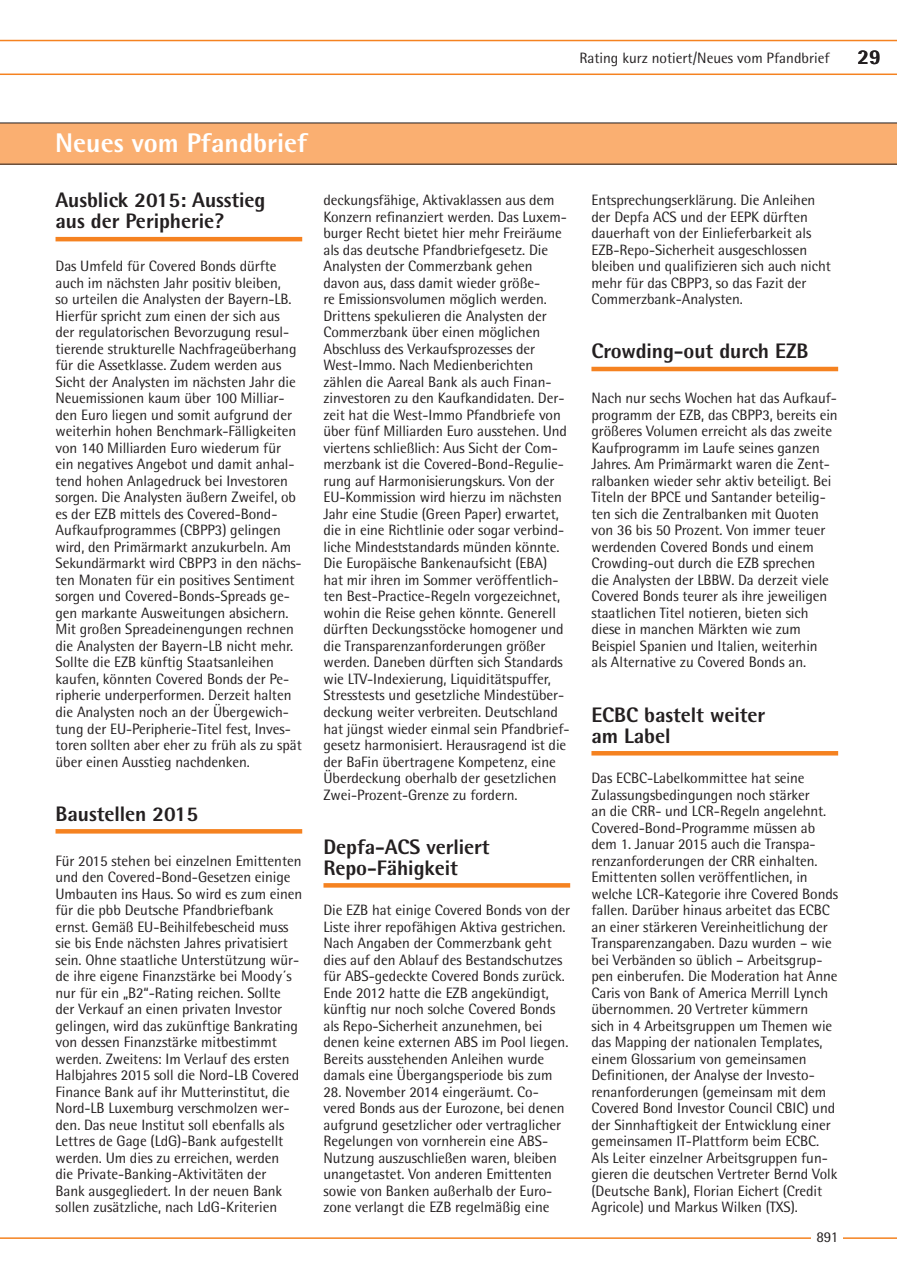
<style>
.page{position:relative;width:897px;height:1276px;background:#fff}
.page>*{position:absolute;margin:0;border:0;box-sizing:border-box;transform-origin:0 0}
.t1{font:800 27px "Rotis Semi Sans";color:#fff}
.t2{font:800 21px/21px "Rotis Semi Sans";letter-spacing:-.005em;color:#231f20}
.t3{font:15px/16.5px "Rotis Semi Sans";letter-spacing:-.005em;color:#231f20}
</style>
<div class="page">
<div style="left:0;top:123px;width:897px;height:41px;background:#faaf71"></div>
<hr style="left:56px;top:237px;width:246px;height:4px;background:#f58220">
<svg style="left:56px;top:829px;width:246px;height:4px"></svg>
<svg style="left:323px;top:883px;width:247px;height:4px"></svg>
<hr style="left:591px;top:367px;width:247px;height:4px;background:#f58220">
<hr style="left:591px;top:751px;width:247px;height:4px;background:#f58220">
<hr style="left:0;top:1237px;width:897px;height:1px;background:#f58220">
<div style="left:811px;top:1223px;width:32px;height:31px;background:#fff"></div>
<svg style="left:0;top:40px;width:897px;height:35px"></svg>
<p class="t3" style="left:579px;top:50px;width:252px">Rating kurz notiert/Neues vom Pfandbrief</p>
<h2 class="t2" style="left:857px;top:46px;width:25px">29</h2>
<h1 class="t1" style="left:55px;top:126px;width:253px">Neues vom Pfandbrief</h1>
<h2 class="t2" style="left:56px;top:189px;width:211px">Ausblick 2015: Ausstieg aus der Peripherie?</h2>
<p class="t3" style="left:56px;top:258px;width:248px">Das Umfeld für Covered Bonds dürfte auch im nächsten Jahr positiv bleiben,<br>so urteilen die Analysten der Bayern-LB.<br>Hierfür spricht zum einen der sich aus der regulatorischen Bevorzugung resul&shy;tierende strukturelle Nachfrageüberhang für die Assetklasse. Zudem werden aus Sicht der Analysten im nächsten Jahr die Neuemissionen kaum über 100 Milliar&shy;den Euro liegen und somit aufgrund der weiterhin hohen Benchmark-Fälligkeiten von 140 Milliarden Euro wiederum für ein negatives Angebot und damit anhal&shy;tend hohen Anlagedruck bei Investoren sorgen. Die Analysten äußern Zweifel, ob es der EZB mittels des Covered-Bond-Aufkaufprogrammes (CBPP3) gelingen wird, den Primärmarkt anzukurbeln. Am Sekundärmarkt wird CBPP3 in den nächs&shy;ten Monaten für ein positives Sentiment sorgen und Covered-Bonds-Spreads ge&shy;gen markante Ausweitungen absichern.<br>Mit großen Spreadeinengungen rechnen die Analysten der Bayern-LB nicht mehr.<br>Sollte die EZB künftig Staatsanleihen kaufen, könnten Covered Bonds der Pe&shy;ripherie underperformen. Derzeit halten die Analysten noch an der Übergewich&shy;tung der EU-Peripherie-Titel fest, Inves&shy;toren sollten aber eher zu früh als zu spät über einen Ausstieg nachdenken.</p>
<h2 class="t2" style="left:56px;top:802px;width:144px">Baustellen 2015</h2>
<p class="t3" style="left:56px;top:852px;width:248px">Für 2015 stehen bei einzelnen Emittenten und den Covered-Bond-Gesetzen einige Umbauten ins Haus. So wird es zum einen für die pbb Deutsche Pfandbriefbank ernst. Gemäß EU-Beihilfebescheid muss sie bis Ende nächsten Jahres privatisiert sein. Ohne staatliche Unterstützung wür&shy;de ihre eigene Finanzstärke bei Moody´s nur für ein „B2“-Rating reichen. Sollte der Verkauf an einen privaten Investor gelingen, wird das zukünftige Bankrating von dessen Finanzstärke mitbestimmt werden. Zweitens: Im Verlauf des ersten Halbjahres 2015 soll die Nord-LB Covered Finance Bank auf ihr Mutterinstitut, die Nord-LB Luxemburg verschmolzen wer&shy;den. Das neue Institut soll ebenfalls als Lettres de Gage (LdG)-Bank aufgestellt werden. Um dies zu erreichen, werden<br>die Private-Banking-Aktivitäten der<br>Bank ausgegliedert. In der neuen Bank sollen zusätzliche, nach LdG-Kriterien</p>
<p class="t3" style="left:323px;top:192px;width:247px">deckungsfähige, Aktivaklassen aus dem Konzern refinanziert werden. Das Luxem&shy;burger Recht bietet hier mehr Freiräume als das deutsche Pfandbriefgesetz. Die Analysten der Commerzbank gehen davon aus, dass damit wieder größe-<br>re Emissionsvolumen möglich werden.<br>Drittens spekulieren die Analysten der Commerzbank über einen möglichen Abschluss des Verkaufsprozesses der West-Immo. Nach Medienberichten zählen die Aareal Bank als auch Finan&shy;zinvestoren zu den Kaufkandidaten. Der&shy;zeit hat die West-Immo Pfandbriefe von über fünf Milliarden Euro ausstehen. Und viertens schließlich: Aus Sicht der Com&shy;merzbank ist die Covered-Bond-Regulie&shy;rung auf Harmonisierungskurs. Von der EU-Kommission wird hierzu im nächsten Jahr eine Studie (Green Paper) erwartet, die in eine Richtlinie oder sogar verbind&shy;liche Mindeststandards münden könnte.<br>Die Europäische Bankenaufsicht (EBA) hat mir ihren im Sommer veröffentlich&shy;ten Best-Practice-Regeln vorgezeichnet, wohin die Reise gehen könnte. Generell dürften Deckungsstöcke homogener und die Transparenzanforderungen größer werden. Daneben dürften sich Standards wie LTV-Indexierung, Liquiditätspuffer, Stresstests und gesetzliche Mindestüber&shy;deckung weiter verbreiten. Deutschland hat jüngst wieder einmal sein Pfandbrief&shy;gesetz harmonisiert. Herausragend ist die der BaFin übertragene Kompetenz, eine Überdeckung oberhalb der gesetzlichen Zwei-Prozent-Grenze zu fordern.</p>
<h2 class="t2" style="left:323px;top:835px;width:168px">Depfa-ACS verliert<br>Repo-Fähigkeit</h2>
<p class="t3" style="left:323px;top:901px;width:248px">Die EZB hat einige Covered Bonds von der Liste ihrer repofähigen Aktiva gestrichen.<br>Nach Angaben der Commerzbank geht dies auf den Ablauf des Bestandschutzes für ABS-gedeckte Covered Bonds zurück.<br>Ende 2012 hatte die EZB angekündigt, künftig nur noch solche Covered Bonds als Repo-Sicherheit anzunehmen, bei denen keine externen ABS im Pool liegen.<br>Bereits ausstehenden Anleihen wurde damals eine Übergangsperiode bis zum</p>
<p class="t3" style="left:323px;top:1083px;width:242px">28. November 2014 eingeräumt. Co&shy;vered Bonds aus der Eurozone, bei denen aufgrund gesetzlicher oder vertraglicher Regelungen von vornherein eine ABS-Nutzung auszuschließen waren, bleiben unangetastet. Von anderen Emittenten sowie von Banken außerhalb der Euro&shy;zone verlangt die EZB regelmäßig eine</p>
<p class="t3" style="left:591px;top:192px;width:241px">Entsprechungserklärung. Die Anleihen der Depfa ACS und der EEPK dürften dauerhaft von der Einlieferbarkeit als EZB-Repo-Sicherheit ausgeschlossen bleiben und qualifizieren sich auch nicht mehr für das CBPP3, so das Fazit der Commerzbank-Analysten.</p>
<h2 class="t2" style="left:591px;top:340px;width:219px">Crowding-out durch EZB</h2>
<p class="t3" style="left:591px;top:390px;width:248px">Nach nur sechs Wochen hat das Aufkauf&shy;programm der EZB, das CBPP3, bereits ein größeres Volumen erreicht als das zweite Kaufprogramm im Laufe seines ganzen Jahres. Am Primärmarkt waren die Zent&shy;ralbanken wieder sehr aktiv beteiligt. Bei Titeln der BPCE und Santander beteilig&shy;ten sich die Zentralbanken mit Quoten von 36 bis 50 Prozent. Von immer teuer werdenden Covered Bonds und einem Crowding-out durch die EZB sprechen<br>die Analysten der LBBW. Da derzeit viele Covered Bonds teurer als ihre jeweiligen staatlichen Titel notieren, bieten sich diese in manchen Märkten wie zum Beispiel Spanien und Italien, weiterhin<br>als Alternative zu Covered Bonds an.</p>
<h2 class="t2" style="left:591px;top:703px;width:175px">ECBC bastelt weiter am Label</h2>
<p class="t3" style="left:591px;top:769px;width:248px">Das ECBC-Labelkommittee hat seine Zulassungsbedingungen noch stärker<br>an die CRR- und LCR-Regeln angelehnt.<br>Covered-Bond-Programme müssen ab dem 1. Januar 2015 auch die Transpa&shy;renzanforderungen der CRR einhalten.<br>Emittenten sollen veröffentlichen, in welche LCR-Kategorie ihre Covered Bonds fallen. Darüber hinaus arbeitet das ECBC an einer stärkeren Vereinheitlichung der Transparenzangaben. Dazu wurden – wie bei Verbänden so üblich – Arbeitsgrup&shy;pen einberufen. Die Moderation hat Anne Caris von Bank of America Merrill Lynch übernommen. 20 Vertreter kümmern<br>sich in 4 Arbeitsgruppen um Themen wie das Mapping der nationalen Templates, einem Glossarium von gemeinsamen Definitionen, der Analyse der Investo&shy;renanforderungen (gemeinsam mit dem Covered Bond Investor Council CBIC) und der Sinnhaftigkeit der Entwicklung einer gemeinsamen IT-Plattform beim ECBC.<br>Als Leiter einzelner Arbeitsgruppen fun&shy;gieren die deutschen Vertreter Bernd Volk (Deutsche Bank), Florian Eichert (Credit Agricole) und Markus Wilken (TXS).</p>
<p class="t3" style="left:816px;top:1228px;width:23px">891</p>
</div>
